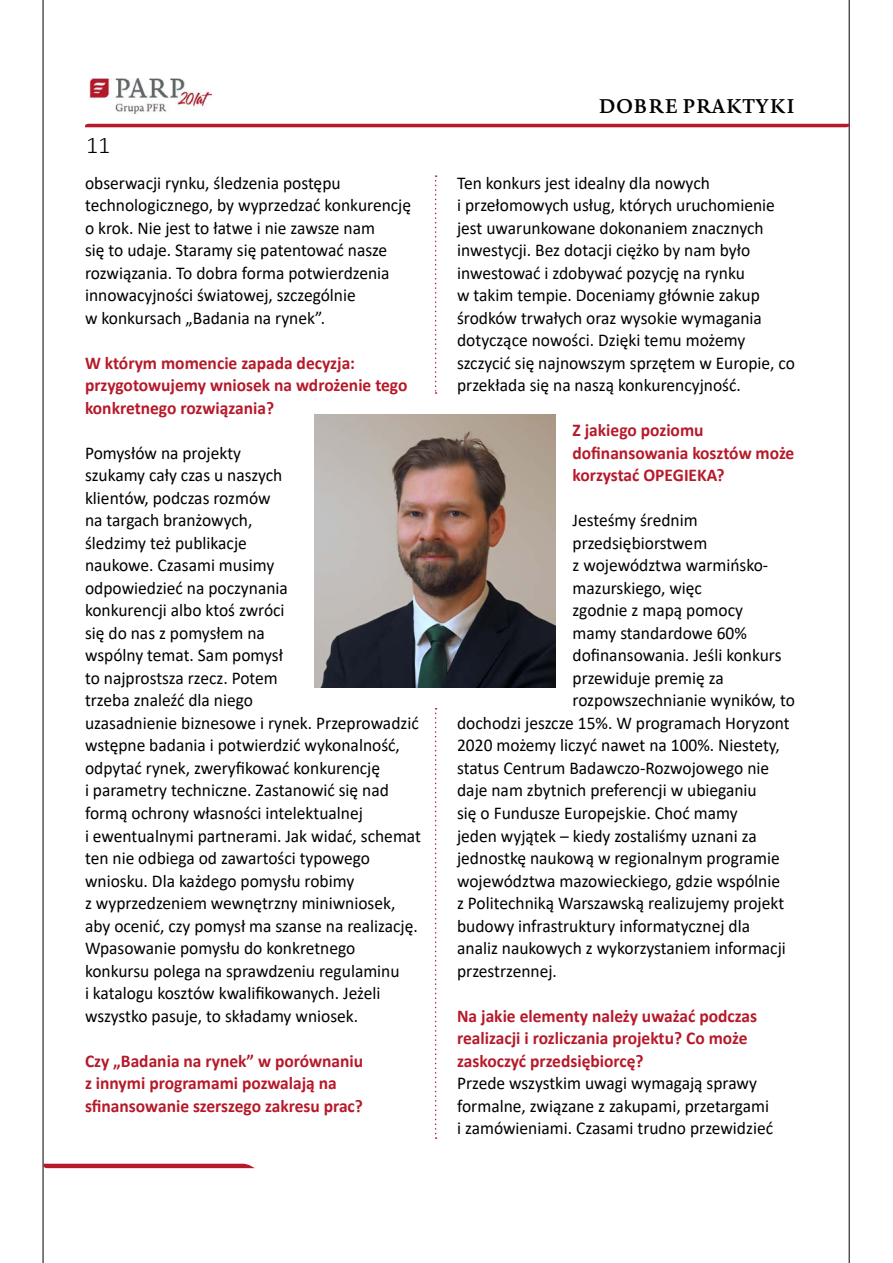
<style>
.page{position:relative;width:893px;height:1263px;background:#fff}
.page>*{position:absolute;margin:0;border:0;box-sizing:border-box;transform-origin:0 0}
.t1{font:300 24px "Calibri";color:#000}
.t2{font:600 19.5px "Novel Pro";letter-spacing:.01em;color:#000}
.t3{font:18px/22.5px "Calibri";color:#000}
.t4{font:700 18px/22.5px "Calibri";color:#b61929}
.s1{font-weight:700;color:#b61929}
</style>
<div class="page">
<hr style="left:43px;top:0;width:1px;height:1263px;background:#000">
<hr style="left:849px;top:0;width:1px;height:1263px;background:#000">
<hr style="left:85px;top:124px;width:765px;height:3px;background:#b61929">
<svg style="left:43px;top:1164px;width:212px;height:4px"></svg>
<img style="left:89px;top:79px;width:123px;height:35px">
<img style="left:314px;top:414px;width:241px;height:274px">
<svg style="left:435px;top:175px;width:2px;height:219px"></svg>
<svg style="left:435px;top:708px;width:2px;height:431px"></svg>
<h1 class="t1" style="left:86px;top:130px;width:26px">11</h1>
<p class="t3" style="left:85px;top:171px;width:328px">obserwacji rynku, śledzenia postępu technologicznego, by wyprzedzać konkurencję o krok. Nie jest to łatwe i nie zawsze nam<br>się to udaje. Staramy się patentować nasze rozwiązania. To dobra forma potwierdzenia innowacyjności światowej, szczególnie<br>w konkursach „Badania na rynek”.</p>
<p class="t4" style="left:85px;top:351px;width:324px">W którym momencie zapada decyzja: przygotowujemy wniosek na wdrożenie tego konkretnego rozwiązania?</p>
<p class="t3" style="left:85px;top:441px;width:337px">Pomysłów na projekty<br>szukamy cały czas u naszych<br>klientów, podczas rozmów<br>na targach branżowych,<br>śledzimy też publikacje<br>naukowe. Czasami musimy<br>odpowiedzieć na poczynania<br>konkurencji albo ktoś zwróci<br>się do nas z pomysłem na<br>wspólny temat. Sam pomysł<br>to najprostsza rzecz. Potem<br>trzeba znaleźć dla niego<br>uzasadnienie biznesowe i rynek. Przeprowadzić wstępne badania i potwierdzić wykonalność, odpytać rynek, zweryfikować konkurencję<br>i parametry techniczne. Zastanowić się nad formą ochrony własności intelektualnej<br>i ewentualnymi partnerami. Jak widać, schemat ten nie odbiega od zawartości typowego wniosku. Dla każdego pomysłu robimy<br>z wyprzedzeniem wewnętrzny miniwniosek, aby ocenić, czy pomysł ma szanse na realizację.<br>Wpasowanie pomysłu do konkretnego konkursu polega na sprawdzeniu regulaminu<br>i katalogu kosztów kwalifikowanych. Jeżeli wszystko pasuje, to składamy wniosek.</p>
<p class="t4" style="left:85px;top:1049px;width:280px">Czy „Badania na rynek” w porównaniu z innymi programami pozwalają na sfinansowanie szerszego zakresu prac?</p>
<p class="t2" style="left:599px;top:91px;width:198px">DOBRE PRAKTYKI</p>
<p class="t3" style="left:457px;top:171px;width:339px">Ten konkurs jest idealny dla nowych<br>i przełomowych usług, których uruchomienie jest uwarunkowane dokonaniem znacznych inwestycji. Bez dotacji ciężko by nam było inwestować i zdobywać pozycję na rynku<br>w takim tempie. Doceniamy głównie zakup środków trwałych oraz wysokie wymagania dotyczące nowości. Dzięki temu możemy szczycić się najnowszym sprzętem w Europie, co przekłada się na naszą konkurencyjność.</p>
<p class="t4" style="left:572px;top:419px;width:223px">Z jakiego poziomu dofinansowania kosztów może korzystać OPEGIEKA?</p>
<p class="t3" style="left:572px;top:509px;width:127px">Jesteśmy średnim</p>
<p class="t3" style="left:572px;top:531px;width:136px">przedsiębiorstwem</p>
<p class="t3" style="left:572px;top:554px;width:197px">z województwa warmińsko-</p>
<p class="t3" style="left:572px;top:576px;width:131px">mazurskiego, więc</p>
<p class="t3" style="left:572px;top:599px;width:172px">zgodnie z mapą pomocy</p>
<p class="t3" style="left:572px;top:621px;width:176px">mamy standardowe 60%</p>
<p class="t3" style="left:572px;top:644px;width:211px">dofinansowania. Jeśli konkurs</p>
<p class="t3" style="left:572px;top:666px;width:153px">przewiduje premię za</p>
<p class="t3" style="left:572px;top:689px;width:224px">rozpowszechnianie wyników, to</p>
<p class="t3" style="left:457px;top:711px;width:334px">dochodzi jeszcze 15%. W programach Horyzont</p>
<p class="t3" style="left:457px;top:734px;width:324px">2020 możemy liczyć nawet na 100%. Niestety,</p>
<p class="t3" style="left:457px;top:756px;width:314px">status Centrum Badawczo-Rozwojowego nie</p>
<p class="t3" style="left:457px;top:779px;width:301px">daje nam zbytnich preferencji w ubieganiu</p>
<p class="t3" style="left:457px;top:801px;width:282px">się o Fundusze Europejskie. Choć mamy</p>
<p class="t3" style="left:457px;top:824px;width:301px">jeden wyjątek – kiedy zostaliśmy uznani za</p>
<p class="t3" style="left:457px;top:846px;width:324px">jednostkę naukową w regionalnym programie</p>
<p class="t3" style="left:457px;top:869px;width:324px">województwa mazowieckiego, gdzie wspólnie</p>
<p class="t3" style="left:457px;top:891px;width:329px">z Politechniką Warszawską realizujemy projekt</p>
<p class="t3" style="left:457px;top:914px;width:294px">budowy infrastruktury informatycznej dla</p>
<p class="t3" style="left:457px;top:936px;width:330px">analiz naukowych z wykorzystaniem informacji</p>
<p class="t3" style="left:457px;top:959px;width:101px">przestrzennej.</p>
<p class="t3" style="left:457px;top:1004px;width:317px"><span class="s1">Na jakie elementy należy uważać podczas realizacji i rozliczania projektu? Co może zaskoczyć przedsiębiorcę?<br></span>Przede wszystkim uwagi wymagają sprawy formalne, związane z zakupami, przetargami i zamówieniami. Czasami trudno przewidzieć</p>
</div>
